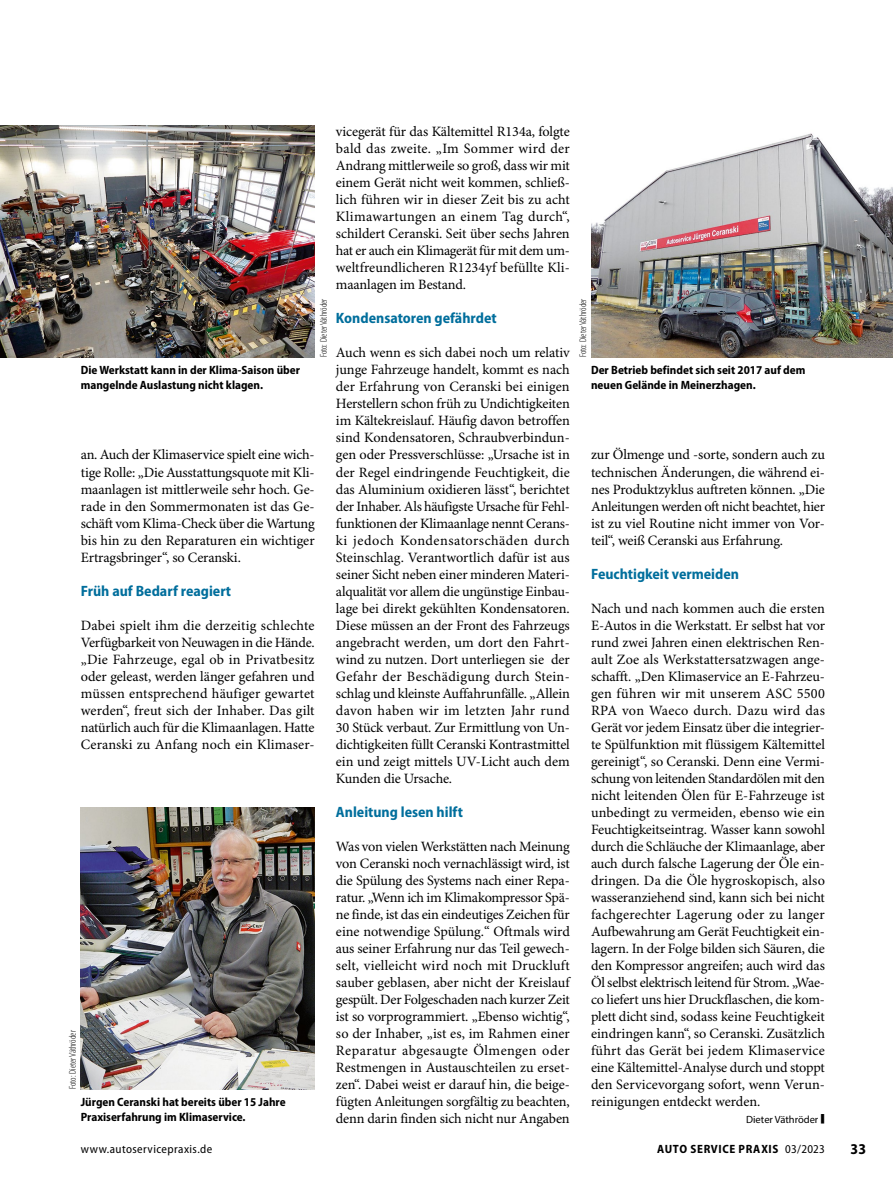
<style>
.page{position:relative;width:893px;height:1187px;background:#fff}
.page>*{position:absolute;margin:0;border:0;box-sizing:border-box;transform-origin:0 0}
.Para_GT{font:32.7px "Minion Pro";color:#000;scale:.33 1}
.SectionHeading_1_Zwi{font:700 semi-condensed 15px "Myriad Pro";color:#006e9c}
.t1{font:700 semi-condensed 15px "Myriad Pro";color:#000}
.Para_GT-2{font:14.25px/17px "Minion Pro";letter-spacing:-.005em;color:#000;text-align:justify}
.Para_GT_Initial_3Z{font:14.25px/17px "Minion Pro";letter-spacing:-.005em;color:#000;text-align:justify}
.Image_Caption_Biti_S{font:700 semi-condensed 12px/15px "Myriad Pro";color:#000}
.t2{font:semi-condensed 12px "Myriad Pro";letter-spacing:.035em;color:#000}
.Image_Caption_Biti_S-2{font:700 semi-condensed 12px "Myriad Pro";letter-spacing:.055em;color:#000}
.Para_GT-3{font:10.5px "Myriad Pro";color:#000}
.Image_Source_Bildque{font:300 condensed 9.75px "Myriad Pro";color:#000}
.s1{font-weight:400}
</style>
<div class="page">
<img style="left:0;top:126px;width:315px;height:231px">
<img style="left:81px;top:807px;width:234px;height:282px">
<img style="left:591px;top:133px;width:302px;height:224px">
<p class="Image_Caption_Biti_S" style="left:81px;top:363px;width:221px">Die Werkstatt kann in der Klima-Saison über mangelnde Auslastung nicht klagen.</p>
<p class="Image_Source_Bildque" style="left:318px;top:357px;width:60px;rotate:-90deg">Foto: Dieter Väthröder</p>
<p class="Para_GT_Initial_3Z" style="left:81px;top:447px;width:235px">an. Auch der Klimaservice spielt eine wich&shy;tige Rolle: „Die Ausstattungsquote mit Kli&shy;maanlagen ist mittlerweile sehr hoch. Ge&shy;rade in den Sommermonaten ist das Ge&shy;schäft vom Klima-Check über die Wartung bis hin zu den Reparaturen ein wichtiger Ertragsbringer“, so Ceranski.</p>
<p class="SectionHeading_1_Zwi" style="left:81px;top:582px;width:152px">Früh auf Bedarf reagiert</p>
<p class="Para_GT-2" style="left:81px;top:617px;width:235px">Dabei spielt ihm die derzeitig schlechte Verfügbarkeit von Neuwagen in die Hände. „Die Fahrzeuge, egal ob in Privatbesitz oder geleast, werden länger gefahren und müssen entsprechend häufiger gewartet werden“, freut sich der Inhaber. Das gilt natürlich auch für die Klimaanlagen. Hatte Ceranski zu Anfang noch ein Klimaser-</p>
<p class="Image_Source_Bildque" style="left:68px;top:1089px;width:60px;rotate:-90deg">Foto: Dieter Väthröder</p>
<p class="Image_Caption_Biti_S" style="left:81px;top:1094px;width:206px">Jürgen Ceranski hat bereits über 15 Jahre<br>Praxiserfahrung im Klimaservice.</p>
<p class="Para_GT-2" style="left:336px;top:124px;width:235px">vicegerät für das Kältemittel R134a, folgte bald das zweite. „Im Sommer wird der Andrang mittlerweile so groß, dass wir mit einem Gerät nicht weit kommen, schließ&shy;lich führen wir in dieser Zeit bis zu acht Klimawartungen an einem Tag durch“, schildert Ceranski. Seit über sechs Jahren hat er auch ein Klimagerät für mit dem um&shy;weltfreundlicheren R1234yf befüllte Kli&shy;maanlagen im Bestand.</p>
<p class="SectionHeading_1_Zwi" style="left:336px;top:310px;width:162px">Kondensatoren gefährdet</p>
<p class="Para_GT-2" style="left:336px;top:345px;width:235px">Auch wenn es sich dabei noch um relativ junge Fahrzeuge handelt, kommt es nach der Erfahrung von Ceranski bei einigen Herstellern schon früh zu Undichtigkeiten im Kältekreislauf. Häufig davon betroffen sind Kondensatoren, Schraubverbindun&shy;gen oder Pressverschlüsse: „Ursache ist in der Regel eindringende Feuchtigkeit, die das Aluminium oxidieren lässt“, berichtet der Inhaber. Als häufigste Ursache für Fehl&shy;funktionen der Klimaanlage nennt Cerans&shy;ki jedoch Kondensatorschäden durch Steinschlag. Verantwortlich dafür ist aus seiner Sicht neben einer minderen Materi&shy;alqualität vor allem die ungünstige Einbau&shy;lage bei direkt gekühlten Kondensatoren.<br>Diese müssen an der Front des Fahrzeugs angebracht werden, um dort den Fahrt&shy;wind zu nutzen. Dort unterliegen sie der Gefahr der Beschädigung durch Stein&shy;schlag und kleinste Auffahrunfälle. „Allein davon haben wir im letzten Jahr rund 30 Stück verbaut. Zur Ermittlung von Un&shy;dichtigkeiten füllt Ceranski Kontrastmittel ein und zeigt mittels UV-Licht auch dem Kunden die Ursache.</p>
<p class="SectionHeading_1_Zwi" style="left:336px;top:803px;width:128px">Anleitung lesen hilft</p>
<p class="Para_GT-2" style="left:336px;top:838px;width:235px">Was von vielen Werkstätten nach Meinung von Ceranski noch vernachlässigt wird, ist die Spülung des Systems nach einer Repa&shy;ratur. „Wenn ich im Klimakompressor Spä&shy;ne finde, ist das ein eindeutiges Zeichen für eine notwendige Spülung.“ Oftmals wird aus seiner Erfahrung nur das Teil gewech&shy;selt, vielleicht wird noch mit Druckluft sauber geblasen, aber nicht der Kreislauf gespült. Der Folgeschaden nach kurzer Zeit ist so vorprogrammiert. „Ebenso wichtig“, so der Inhaber, „ist es, im Rahmen einer Reparatur abgesaugte Ölmengen oder Restmengen in Austauschteilen zu erset&shy;zen“. Dabei weist er darauf hin, die beige&shy;fügten Anleitungen sorgfältig zu beachten, denn darin finden sich nicht nur Angaben</p>
<p class="Image_Source_Bildque" style="left:578px;top:357px;width:60px;rotate:-90deg">Foto: Dieter Väthröder</p>
<p class="Image_Caption_Biti_S" style="left:591px;top:363px;width:216px">Der Betrieb befindet sich seit 2017 auf dem neuen Gelände in Meinerzhagen.</p>
<p class="Para_GT-2" style="left:591px;top:447px;width:235px">zur Ölmenge und -sorte, sondern auch zu technischen Änderungen, die während ei&shy;nes Produktzyklus auftreten können. „Die Anleitungen werden oft nicht beachtet, hier ist zu viel Routine nicht immer von Vor&shy;teil“, weiß Ceranski aus Erfahrung.</p>
<p class="SectionHeading_1_Zwi" style="left:591px;top:565px;width:150px">Feuchtigkeit vermeiden</p>
<p class="Para_GT-2" style="left:591px;top:600px;width:235px">Nach und nach kommen auch die ersten E-Autos in die Werkstatt. Er selbst hat vor rund zwei Jahren einen elektrischen Ren&shy;ault Zoe als Werkstattersatzwagen ange&shy;schafft. „Den Klimaservice an E-Fahrzeu&shy;gen führen wir mit unserem ASC 5500<br>RPA von Waeco durch. Dazu wird das Gerät vor jedem Einsatz über die integrier&shy;te Spülfunktion mit flüssigem Kältemittel gereinigt“, so Ceranski. Denn eine Vermi&shy;schung von leitenden Standardölen mit den nicht leitenden Ölen für E-Fahrzeuge ist unbedingt zu vermeiden, ebenso wie ein Feuchtigkeitseintrag. Wasser kann sowohl durch die Schläuche der Klimaanlage, aber auch durch falsche Lagerung der Öle ein&shy;dringen. Da die Öle hygroskopisch, also wasseranziehend sind, kann sich bei nicht fachgerechter Lagerung oder zu langer Aufbewahrung am Gerät Feuchtigkeit ein&shy;lagern. In der Folge bilden sich Säuren, die den Kompressor angreifen; auch wird das Öl selbst elektrisch leitend für Strom. „Wae&shy;co liefert uns hier Druckflaschen, die kom&shy;plett dicht sind, sodass keine Feuchtigkeit eindringen kann“, so Ceranski. Zusätzlich führt das Gerät bei jedem Klimaservice eine Kältemittel-Analyse durch und stoppt den Servicevorgang sofort, wenn Verun&shy;reinigungen entdeckt werden.</p>
<p class="Para_GT-3" style="left:746px;top:1113px;width:74px">Dieter Väthröder</p>
<p class="Para_GT" style="left:820px;top:1096px;width:15px">■</p>
<p class="t2" style="left:81px;top:1142px;width:133px">www.autoservicepraxis.de</p>
<p class="Image_Caption_Biti_S-2" style="left:657px;top:1142px;width:169px">AUTO SERVICE PRAXIS <span class="s1">03/2023</span></p>
<p class="t1" style="left:850px;top:1140px;width:17px">33</p>
</div>
